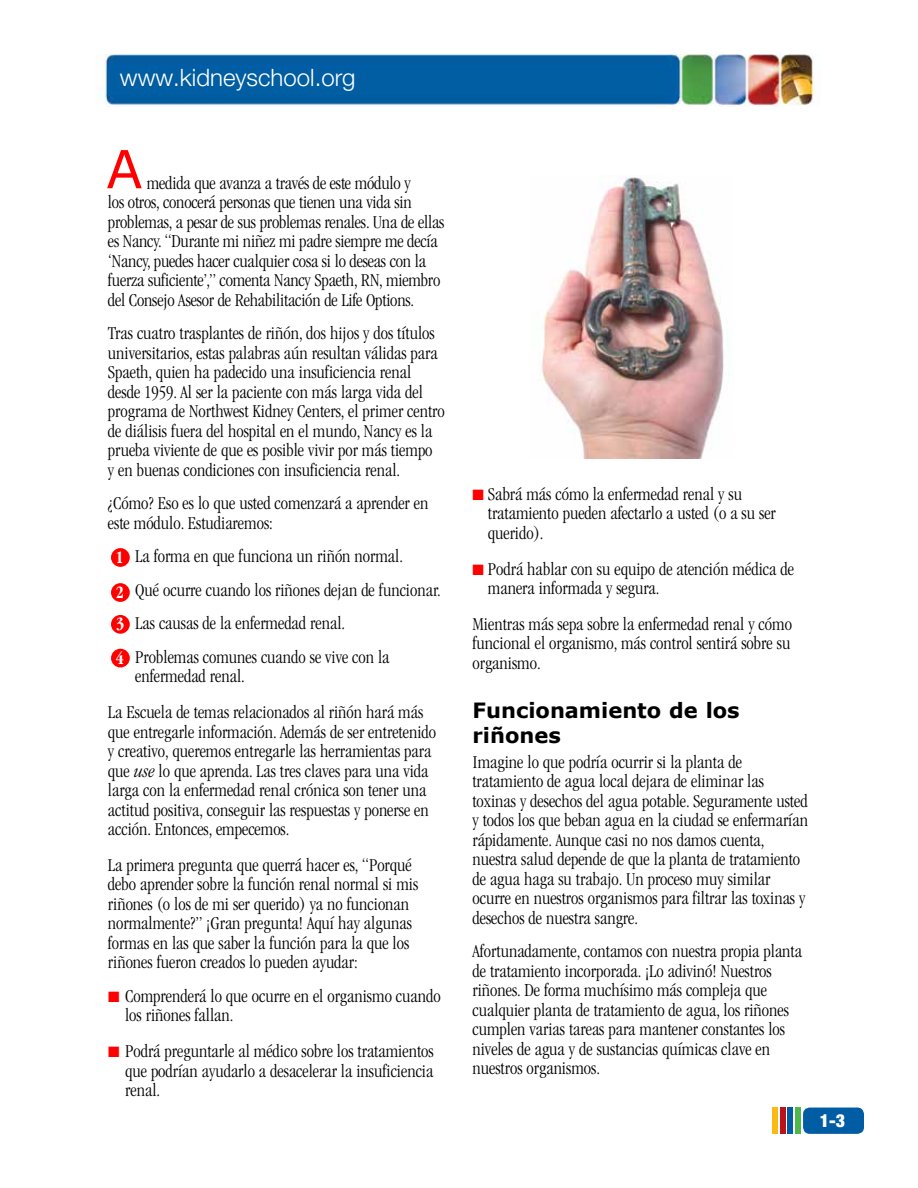
<style>
.page{position:relative;width:918px;height:1188px;background:#fff}
.page>*{position:absolute;margin:0;border:0;box-sizing:border-box;transform-origin:0 0}
.t1{font:52.5px "Verdana";color:#f00}
.t2{font:300 24px "Helvetica Neue LT Std";color:#fff}
.t3{font:700 21px/25.2px "Verdana";color:#000}
.t4{font:300 condensed 18.75px/19.5px "ITC Garamond Std";color:#000}
.t5{font:700 condensed 18px/35.1px "ITC Garamond Std";color:#fff}
.t6{font:900 condensed 18px "Helvetica Neue LT Std";color:#fff}
.s1{font-style:italic}
.s2{color:#f00}
</style>
<div class="page">
<img style="left:96px;top:54px;width:719px;height:52px">
<div style="left:803px;top:1108px;width:61px;height:26px;background:#005da4;border-radius:7px"></div>
<div style="left:796px;top:1108px;width:5px;height:26px;background:#50b848"></div>
<div style="left:788px;top:1108px;width:5px;height:26px;background:#005da4"></div>
<div style="left:772px;top:1108px;width:6px;height:26px;background:#fdb913"></div>
<div style="left:780px;top:1108px;width:6px;height:26px;background:#ba141a"></div>
<div style="left:111px;top:548px;width:19px;height:19px;background:#f00;border-radius:50%"></div>
<div style="left:111px;top:583px;width:19px;height:19px;background:#f00;border-radius:50%"></div>
<div style="left:111px;top:615px;width:19px;height:19px;background:#f00;border-radius:50%"></div>
<div style="left:111px;top:649px;width:19px;height:19px;background:#f00;border-radius:50%"></div>
<img style="left:541px;top:177px;width:183px;height:281px">
<p class="t2" style="left:120px;top:63px;width:237px">www.kidneyschool.org</p>
<h1 class="t1" style="left:106px;top:136px;width:37px">A</h1>
<p class="t4" style="left:108px;top:173px;width:338px;text-indent:39px">medida que avanza a través de este módulo y<br>los otros, conocerá personas que tienen una vida sin problemas, a pesar de sus problemas renales. Una de ellas es Nancy. “Durante mi niñez mi padre siempre me decía ‘Nancy, puedes hacer cualquier cosa si lo deseas con la fuerza suficiente’,” comenta Nancy Spaeth, RN, miembro del Consejo Asesor de Rehabilitación de Life Options.</p>
<p class="t4" style="left:108px;top:324px;width:338px">Tras cuatro trasplantes de riñón, dos hijos y dos títulos universitarios, estas palabras aún resultan válidas para Spaeth, quien ha padecido una insuficiencia renal desde 1959. Al ser la paciente con más larga vida del programa de Northwest Kidney Centers, el primer centro de diálisis fuera del hospital en el mundo, Nancy es la prueba viviente de que es posible vivir por más tiempo<br>y en buenas condiciones con insuficiencia renal.</p>
<p class="t4" style="left:108px;top:494px;width:322px">¿Cómo? Eso es lo que usted comenzará a aprender en este módulo. Estudiaremos:</p>
<p class="t4" style="left:135px;top:540px;width:307px;line-height:33.6px">La forma en que funciona un riñón normal.<br>Qué ocurre cuando los riñones dejan de funcionar.<br>Las causas de la enfermedad renal.<br>Problemas comunes cuando se vive con la</p>
<p class="t4" style="left:108px;top:659px;width:317px;line-height:35.7px;text-indent:27px">enfermedad renal.<br>La Escuela de temas relacionados al riñón hará más</p>
<p class="t4" style="left:108px;top:722px;width:330px">que entregarle información. Además de ser entretenido y creativo, queremos entregarle las herramientas para que <span class="s1">use</span> lo que aprenda. Las tres claves para una vida larga con la enfermedad renal crónica son tener una actitud positiva, conseguir las respuestas y ponerse en acción. Entonces, empecemos.</p>
<p class="t4" style="left:108px;top:855px;width:312px">La primera pregunta que querrá hacer es, “Porqué debo aprender sobre la función renal normal si mis riñones (o los de mi ser querido) ya no funcionan normalmente?” ¡Gran pregunta! Aquí hay algunas formas en las que saber la función para la que los riñones fueron creados lo pueden ayudar:</p>
<p class="t4" style="left:125px;top:986px;width:317px;text-indent:-17px"><span class="s2">■</span> Comprenderá lo que ocurre en el organismo cuando los riñones fallan.</p>
<p class="t4" style="left:125px;top:1042px;width:310px;text-align:justify;text-indent:-17px"><span class="s2">■</span> Podrá preguntarle al médico sobre los tratamientos que podrían ayudarlo a desacelerar la insuficiencia renal.</p>
<p class="t5" style="left:116px;top:540px;width:10px">1<br>2</p>
<p class="t5" style="left:116px;top:607px;width:10px;line-height:34.3px">3<br>4</p>
<p class="t4" style="left:488px;top:484px;width:289px;text-indent:-15px"><span class="s2">■</span> Sabrá más cómo la enfermedad renal y su tratamiento pueden afectarlo a usted (o a su ser querido).</p>
<p class="t4" style="left:488px;top:559px;width:308px;text-indent:-15px"><span class="s2">■</span> Podrá hablar con su equipo de atención médica de manera informada y segura.</p>
<p class="t4" style="left:472px;top:614px;width:321px;text-align:justify">Mientras más sepa sobre la enfermedad renal y cómo funcional el organismo, más control sentirá sobre su organismo.</p>
<p class="t3" style="left:472px;top:698px;width:269px">Funcionamiento de los riñones</p>
<p class="t4" style="left:472px;top:752px;width:337px">Imagine lo que podría ocurrir si la planta de tratamiento de agua local dejara de eliminar las toxinas y desechos del agua potable. Seguramente usted y todos los que beban agua en la ciudad se enfermarían rápidamente. Aunque casi no nos damos cuenta, nuestra salud depende de que la planta de tratamiento de agua haga su trabajo. Un proceso muy similar ocurre en nuestros organismos para filtrar las toxinas y desechos de nuestra sangre.</p>
<p class="t4" style="left:472px;top:942px;width:331px">Afortunadamente, contamos con nuestra propia planta de tratamiento incorporada. ¡Lo adivinó! Nuestros riñones. De forma muchísimo más compleja que cualquier planta de tratamiento de agua, los riñones cumplen varias tareas para mantener constantes los niveles de agua y de sustancias químicas clave en nuestros organismos.</p>
<p class="t6" style="left:820px;top:1110px;width:27px">1-3</p>
</div>
